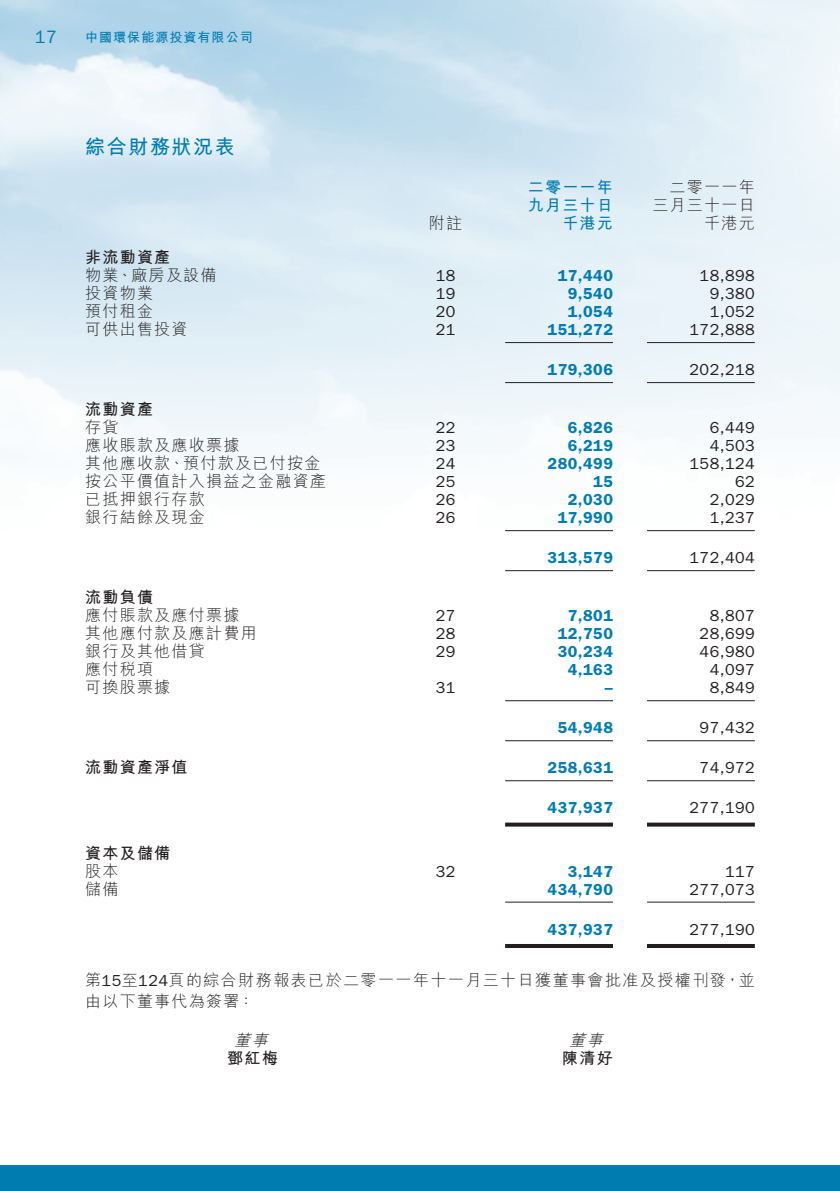
<style>
.page{position:relative;width:840px;height:1191px;background:#fff}
.page>*{position:absolute;margin:0;border:0;box-sizing:border-box;transform-origin:0 0}
.Heading_1{font:700 20px "M Hei HK";letter-spacing:.08em;color:#007cb1}
.t1{font:18px "ITC Franklin Gothic Std";color:#007cb1}
.Body_Text{font:300 16px/21px "M Hei HK";letter-spacing:.08em;color:#231f20}
.Body_Text-2{font:16px "ITC Franklin Gothic Std";letter-spacing:.03em;color:#231f20}
.Body_Text-3{font:600 16px "ITC Franklin Gothic Std";letter-spacing:.03em;color:#007cb1}
.Body_Text-4{font:700 16px "M Hei HK";letter-spacing:.08em;color:#231f20}
.Body_Text-5{font:700 16px "M Hei HK";letter-spacing:.08em;color:#007cb1}
.Body_Text-6{font:italic 300 16px "M Hei HK";color:#231f20}
.t2{font:700 13px "M Hei HK";letter-spacing:.08em;color:#007cb1}
.s1{font-family:"ITC Franklin Gothic Std";font-weight:400}
</style>
<div class="page">
<img style="left:0;top:0;width:839px;height:532px">
<div style="left:0;top:1165px;width:839px;height:26px;background:#007cb1"></div>
<hr style="left:505px;top:342px;width:107px;height:1px;background:#231f20">
<hr style="left:646px;top:342px;width:108px;height:1px;background:#231f20">
<hr style="left:505px;top:382px;width:107px;height:1px;background:#231f20">
<hr style="left:646px;top:382px;width:108px;height:1px;background:#231f20">
<hr style="left:505px;top:530px;width:107px;height:1px;background:#231f20">
<hr style="left:646px;top:530px;width:108px;height:1px;background:#231f20">
<hr style="left:505px;top:570px;width:107px;height:1px;background:#231f20">
<hr style="left:646px;top:570px;width:108px;height:1px;background:#231f20">
<hr style="left:505px;top:700px;width:107px;height:1px;background:#231f20">
<hr style="left:646px;top:700px;width:108px;height:1px;background:#231f20">
<hr style="left:505px;top:740px;width:107px;height:1px;background:#231f20">
<hr style="left:646px;top:740px;width:108px;height:1px;background:#231f20">
<hr style="left:505px;top:780px;width:107px;height:1px;background:#231f20">
<hr style="left:646px;top:780px;width:108px;height:1px;background:#231f20">
<svg style="left:505px;top:822px;width:107px;height:4px"></svg>
<svg style="left:647px;top:822px;width:107px;height:4px"></svg>
<hr style="left:505px;top:901px;width:107px;height:1px;background:#231f20">
<hr style="left:646px;top:901px;width:108px;height:1px;background:#231f20">
<hr style="left:505px;top:944px;width:107px;height:4px;background:#231f20">
<hr style="left:646px;top:944px;width:108px;height:4px;background:#231f20">
<p class="t1" style="left:35px;top:27px;width:24px">17</p>
<p class="t2" style="left:85px;top:28px;width:169px">中國環保能源投資有限公司</p>
<p class="Heading_1" style="left:85px;top:132px;width:151px">綜合財務狀況表</p>
<p class="Body_Text" style="left:428px;top:212px;width:35px">附註</p>
<p class="Body_Text-5" style="left:527px;top:175px;width:87px">二零一一年</p>
<p class="Body_Text-5" style="left:527px;top:193px;width:87px">九月三十日</p>
<p class="Body_Text-5" style="left:562px;top:211px;width:52px">千港元</p>
<p class="Body_Text" style="left:669px;top:176px;width:87px">二零一一年</p>
<p class="Body_Text" style="left:652px;top:194px;width:104px">三月三十一日</p>
<p class="Body_Text" style="left:703px;top:212px;width:52px">千港元</p>
<p class="Body_Text-4" style="left:85px;top:245px;width:87px">非流動資產</p>
<p class="Body_Text" style="left:85px;top:264px;width:133px">物業、廠房及設備</p>
<p class="Body_Text" style="left:85px;top:282px;width:69px">投資物業</p>
<p class="Body_Text" style="left:85px;top:300px;width:69px">預付租金</p>
<p class="Body_Text" style="left:85px;top:318px;width:104px">可供出售投資</p>
<p class="Body_Text-2" style="left:435px;top:266px;width:21px">18</p>
<p class="Body_Text-3" style="left:557px;top:266px;width:57px">17,440</p>
<p class="Body_Text-2" style="left:699px;top:266px;width:57px">18,898</p>
<p class="Body_Text-2" style="left:435px;top:284px;width:21px">19</p>
<p class="Body_Text-3" style="left:567px;top:284px;width:47px">9,540</p>
<p class="Body_Text-2" style="left:709px;top:284px;width:47px">9,380</p>
<p class="Body_Text-2" style="left:435px;top:302px;width:21px">20</p>
<p class="Body_Text-3" style="left:567px;top:302px;width:47px">1,054</p>
<p class="Body_Text-2" style="left:709px;top:302px;width:47px">1,052</p>
<p class="Body_Text-2" style="left:435px;top:320px;width:21px">21</p>
<p class="Body_Text-3" style="left:547px;top:320px;width:67px">151,272</p>
<p class="Body_Text-2" style="left:689px;top:320px;width:67px">172,888</p>
<p class="Body_Text-3" style="left:547px;top:360px;width:67px">179,306</p>
<p class="Body_Text-2" style="left:689px;top:360px;width:67px">202,218</p>
<p class="Body_Text-4" style="left:85px;top:397px;width:69px">流動資產</p>
<p class="Body_Text" style="left:85px;top:416px;width:35px">存貨</p>
<p class="Body_Text" style="left:85px;top:434px;width:156px">應收賬款及應收票據</p>
<p class="Body_Text" style="left:85px;top:452px;width:237px">其他應收款、預付款及已付按金</p>
<p class="Body_Text" style="left:85px;top:470px;width:242px">按公平價值計入損益之金融資產</p>
<p class="Body_Text-2" style="left:435px;top:418px;width:21px">22</p>
<p class="Body_Text-3" style="left:567px;top:418px;width:47px">6,826</p>
<p class="Body_Text-2" style="left:709px;top:418px;width:47px">6,449</p>
<p class="Body_Text-2" style="left:435px;top:436px;width:21px">23</p>
<p class="Body_Text-3" style="left:567px;top:436px;width:47px">6,219</p>
<p class="Body_Text-2" style="left:709px;top:436px;width:47px">4,503</p>
<p class="Body_Text-2" style="left:435px;top:454px;width:21px">24</p>
<p class="Body_Text-3" style="left:547px;top:454px;width:67px">280,499</p>
<p class="Body_Text-2" style="left:689px;top:454px;width:67px">158,124</p>
<p class="Body_Text-2" style="left:435px;top:472px;width:21px">25</p>
<p class="Body_Text-3" style="left:593px;top:472px;width:21px">15</p>
<p class="Body_Text-2" style="left:734px;top:472px;width:21px">62</p>
<p class="Body_Text" style="left:85px;top:488px;width:121px">已抵押銀行存款</p>
<p class="Body_Text" style="left:85px;top:506px;width:121px">銀行結餘及現金</p>
<p class="Body_Text-2" style="left:435px;top:490px;width:21px">26</p>
<p class="Body_Text-2" style="left:435px;top:508px;width:21px">26</p>
<p class="Body_Text-3" style="left:567px;top:490px;width:47px">2,030</p>
<p class="Body_Text-3" style="left:557px;top:508px;width:57px">17,990</p>
<p class="Body_Text-2" style="left:709px;top:490px;width:47px">2,029</p>
<p class="Body_Text-2" style="left:709px;top:508px;width:47px">1,237</p>
<p class="Body_Text-3" style="left:547px;top:548px;width:67px">313,579</p>
<p class="Body_Text-2" style="left:689px;top:548px;width:67px">172,404</p>
<p class="Body_Text-4" style="left:85px;top:585px;width:69px">流動負債</p>
<p class="Body_Text" style="left:85px;top:604px;width:156px">應付賬款及應付票據</p>
<p class="Body_Text" style="left:85px;top:622px;width:173px">其他應付款及應計費用</p>
<p class="Body_Text" style="left:85px;top:640px;width:121px">銀行及其他借貸</p>
<p class="Body_Text" style="left:85px;top:658px;width:69px">應付稅項</p>
<p class="Body_Text" style="left:85px;top:676px;width:87px">可換股票據</p>
<p class="Body_Text-2" style="left:435px;top:606px;width:21px">27</p>
<p class="Body_Text-3" style="left:567px;top:606px;width:47px">7,801</p>
<p class="Body_Text-2" style="left:709px;top:606px;width:47px">8,807</p>
<p class="Body_Text-2" style="left:435px;top:624px;width:21px">28</p>
<p class="Body_Text-3" style="left:557px;top:624px;width:57px">12,750</p>
<p class="Body_Text-2" style="left:699px;top:624px;width:57px">28,699</p>
<p class="Body_Text-2" style="left:435px;top:642px;width:21px">29</p>
<p class="Body_Text-3" style="left:557px;top:642px;width:57px">30,234</p>
<p class="Body_Text-2" style="left:699px;top:642px;width:57px">46,980</p>
<p class="Body_Text-3" style="left:567px;top:660px;width:47px">4,163</p>
<p class="Body_Text-2" style="left:709px;top:660px;width:47px">4,097</p>
<p class="Body_Text-2" style="left:435px;top:678px;width:21px">31</p>
<p class="Body_Text-3" style="left:604px;top:678px;width:9px">–</p>
<p class="Body_Text-2" style="left:709px;top:678px;width:47px">8,849</p>
<p class="Body_Text-3" style="left:557px;top:718px;width:57px">54,948</p>
<p class="Body_Text-2" style="left:699px;top:718px;width:57px">97,432</p>
<p class="Body_Text-4" style="left:85px;top:755px;width:104px">流動資產淨值</p>
<p class="Body_Text-3" style="left:547px;top:758px;width:67px">258,631</p>
<p class="Body_Text-2" style="left:699px;top:758px;width:57px">74,972</p>
<p class="Body_Text-3" style="left:547px;top:798px;width:67px">437,937</p>
<p class="Body_Text-2" style="left:689px;top:798px;width:67px">277,190</p>
<p class="Body_Text-4" style="left:85px;top:841px;width:87px">資本及儲備</p>
<p class="Body_Text" style="left:85px;top:860px;width:35px">股本</p>
<p class="Body_Text" style="left:85px;top:878px;width:35px">儲備</p>
<p class="Body_Text-2" style="left:435px;top:862px;width:21px">32</p>
<p class="Body_Text-3" style="left:567px;top:861px;width:47px">3,147</p>
<p class="Body_Text-3" style="left:547px;top:879px;width:67px">434,790</p>
<p class="Body_Text-2" style="left:724px;top:862px;width:31px">117</p>
<p class="Body_Text-2" style="left:689px;top:880px;width:67px">277,073</p>
<p class="Body_Text-3" style="left:547px;top:919px;width:67px">437,937</p>
<p class="Body_Text" style="left:85px;top:969px;width:670px">第<span class="s1">15</span>至<span class="s1">124</span>頁的綜合財務報表已於二零一一年十一月三十日獲董事會批准及授權刊發，並由以下董事代為簽署：</p>
<p class="Body_Text-6" style="left:568px;top:1032px;width:39px">董事</p>
<p class="Body_Text-2" style="left:689px;top:920px;width:67px">277,190</p>
<p class="Body_Text-6" style="left:234px;top:1032px;width:39px">董事</p>
<p class="Body_Text-4" style="left:227px;top:1046px;width:52px">鄧紅梅</p>
<p class="Body_Text-4" style="left:561px;top:1046px;width:52px">陳清好</p>
</div>
